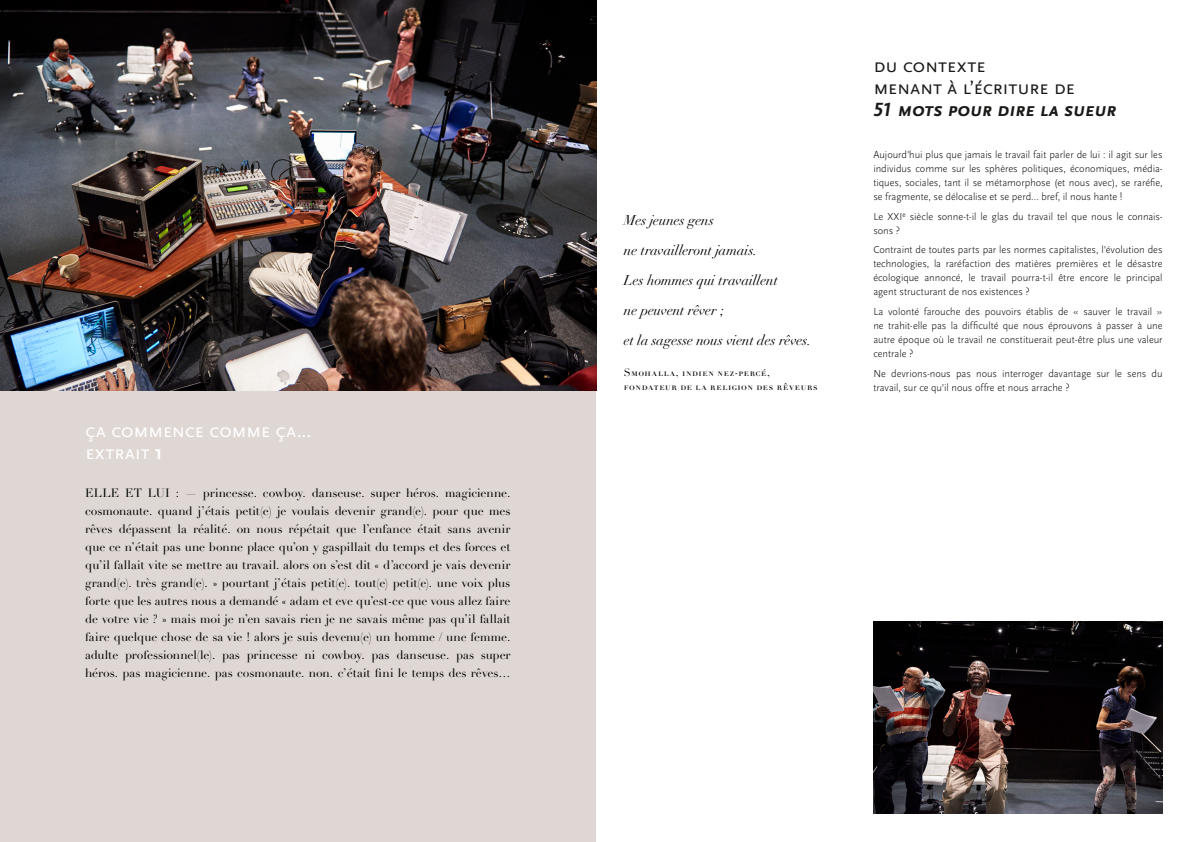
<style>
.page{position:relative;width:1191px;height:842px;background:#fff}
.page>*{position:absolute;margin:0;border:0;box-sizing:border-box;transform-origin:0 0}
.t1{font:20px/22px "Scala Sans Caps";letter-spacing:-.015em;color:#191917}
.t2{font:20px/22px "Scala Sans Caps";letter-spacing:-.02em;color:#fff}
.t3{font:italic 700 20px "Scala Sans Caps";letter-spacing:-.015em;color:#191917}
.t4{font:italic 14px/30px "Didot LT Std";letter-spacing:-.01em;color:#000}
.t5{font:12px/18px "Didot LT Std";letter-spacing:-.01em;color:#000;text-align:justify}
.t6{font:300 10.5px/14px "Scala Sans";color:#000;text-align:justify}
.t7{font:10.5px/14px "Didot LT Std";letter-spacing:.06em;color:#000}
.s1{font-family:"Scala Sans";font-weight:700}
</style>
<div class="page">
<div style="left:0;top:0;width:595px;height:842px;background:#dfd7d4"></div>
<img style="left:0;top:0;width:596px;height:391px">
<img style="left:874px;top:621px;width:288px;height:193px">
<h1 class="t2" style="left:85px;top:420px;width:228px">ça commence comme ça... extrait <span class="s1">1</span></h1>
<p class="t5" style="left:85px;top:484px;width:427px">ELLE ET LUI : — princesse. cowboy. danseuse. super héros. magicienne. cosmonaute. quand j’étais petit(e) je voulais devenir grand(e). pour que mes rêves dépassent la réalité. on nous répétait que l’enfance était sans avenir que ce n’était pas une bonne place qu’on y gaspillait du temps et des forces et qu’il fallait vite se mettre au travail. alors on s’est dit « d’accord je vais devenir grand(e). très grand(e). » pourtant j’étais petit(e). tout(e) petit(e). une voix plus forte que les autres nous a demandé « adam et eve qu’est-ce que vous allez faire de votre vie ? » mais moi je n’en savais rien je ne savais même pas qu’il fallait faire quelque chose de sa vie ! alors je suis devenu(e) un homme / une femme. adulte professionnel(le). pas princesse ni cowboy. pas danseuse. pas super héros. pas magicienne. pas cosmonaute. non. c’était fini le temps des rêves…</p>
<h2 class="t4" style="left:624px;top:206px;width:189px">Mes jeunes gens<br>ne travailleront jamais.<br>Les hommes qui travaillent<br>ne peuvent rêver ;<br>et la sagesse nous vient des rêves.</h2>
<p class="t7" style="left:624px;top:366px;width:195px">Smohalla, indien nez-percé, fondateur de la religion des rêveurs</p>
<h1 class="t1" style="left:873px;top:55px;width:203px">du contexte<br>menant à l’écriture de</h1>
<h1 class="t3" style="left:873px;top:98px;width:245px">51 mots pour dire la sueur</h1>
<p class="t6" style="left:873px;top:148px;width:291px">Aujourd’hui plus que jamais le travail fait parler de lui : il agit sur les individus comme sur les sphères politiques, économiques, média&shy;tiques, sociales, tant il se métamorphose (et nous avec), se raréfie, se fragmente, se délocalise et se perd… bref, il nous hante !</p>
<p class="t6" style="left:873px;top:210px;width:291px">Le XXI<sup>e</sup> siècle sonne-t-il le glas du travail tel que nous le connais&shy;sons ?</p>
<p class="t6" style="left:873px;top:243px;width:291px">Contraint de toutes parts par les normes capitalistes, l’évolution des technologies, la raréfaction des matières premières et le désastre écologique annoncé, le travail pourra-t-il être encore le principal agent structurant de nos existences ?</p>
<p class="t6" style="left:873px;top:305px;width:291px">La volonté farouche des pouvoirs établis de « sauver le travail » ne trahit-elle pas la difficulté que nous éprouvons à passer à une autre époque où le travail ne constituerait peut-être plus une valeur centrale ?</p>
<p class="t6" style="left:873px;top:367px;width:291px">Ne devrions-nous pas nous interroger davantage sur le sens du travail, sur ce qu’il nous offre et nous arrache ?</p>
</div>
